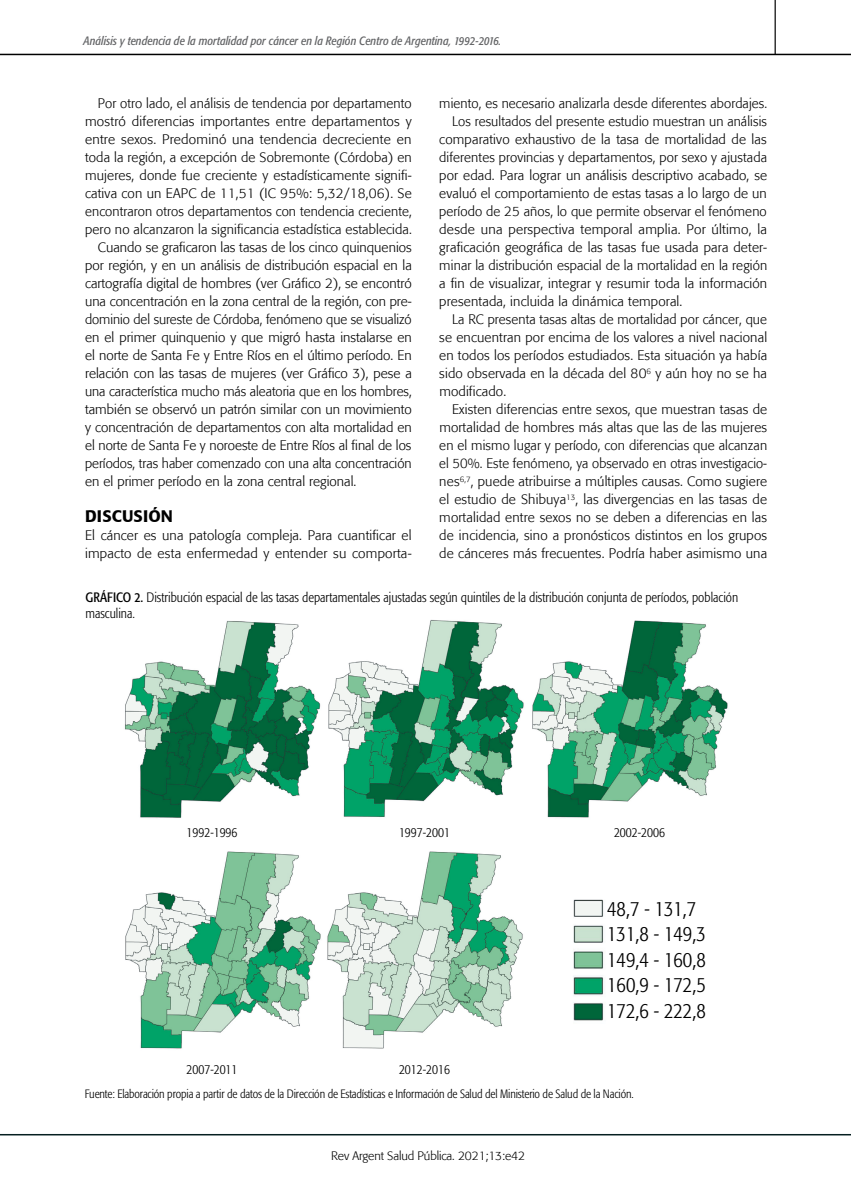
<style>
.page{position:relative;width:851px;height:1191px;background:#fff}
.page>*{position:absolute;margin:0;border:0;box-sizing:border-box;transform-origin:0 0}
.t1{font:300 condensed 21.3px/25.7px "Formata";color:#000}
.t2{font:500 16.5px "Formata";letter-spacing:.01em;color:#000}
.t3{font:300 13.5px/18px "Formata";letter-spacing:.01em;color:#000}
.t4{font:300 condensed 13.5px/16.5px "Formata";color:#000}
.t5{font:300 13.5px "Formata";letter-spacing:.01em;color:#000;scale:.96 1}
.t6{font:300 condensed 12px "Formata";letter-spacing:-.01em;color:#000}
.t7{font:italic condensed 12px "Formata";color:#636466}
.t8{font:300 12px "Formata";letter-spacing:-.01em;color:#000}
.s1{font-weight:400}
</style>
<div class="page">
<hr style="left:0;top:54px;width:850px;height:1px;background:#000">
<hr style="left:0;top:1134px;width:850px;height:1px;background:#061f20">
<hr style="left:774px;top:0;width:1px;height:54px;background:#000">
<img style="left:125px;top:620px;width:603px;height:429px">
<div style="left:607px;top:896px;width:107px;height:133px;background:#fff"></div>
<p class="t7" style="left:83px;top:34px;width:419px">Análisis y tendencia de la mortalidad por cáncer en la Región Centro de Argentina, 1992-2016.</p>
<p class="t3" style="left:98px;top:94px;width:315px">Por otro lado, el análisis de tendencia por departamento</p>
<p class="t3" style="left:85px;top:112px;width:328px">mostró diferencias importantes entre departamentos y</p>
<p class="t3" style="left:85px;top:130px;width:328px">entre sexos. Predominó una tendencia decreciente en</p>
<p class="t3" style="left:85px;top:148px;width:328px">toda la región, a excepción de Sobremonte (Córdoba) en</p>
<p class="t3" style="left:85px;top:166px;width:328px">mujeres, donde fue creciente y estadísticamente signifi-</p>
<p class="t3" style="left:85px;top:184px;width:328px">cativa con un EAPC de 11,51 (IC 95%: 5,32/18,06). Se</p>
<p class="t3" style="left:85px;top:202px;width:328px">encontraron otros departamentos con tendencia creciente,</p>
<p class="t3" style="left:85px;top:220px;width:328px">pero no alcanzaron la significancia estadística establecida.</p>
<p class="t3" style="left:98px;top:238px;width:315px">Cuando se graficaron las tasas de los cinco quinquenios</p>
<p class="t3" style="left:85px;top:256px;width:328px">por región, y en un análisis de distribución espacial en la</p>
<p class="t3" style="left:85px;top:274px;width:328px">cartografía digital de hombres (ver Gráfico 2), se encontró</p>
<p class="t3" style="left:85px;top:292px;width:328px">una concentración en la zona central de la región, con pre-</p>
<p class="t3" style="left:85px;top:310px;width:328px">dominio del sureste de Córdoba, fenómeno que se visualizó</p>
<p class="t3" style="left:85px;top:328px;width:328px">en el primer quinquenio y que migró hasta instalarse en</p>
<p class="t3" style="left:85px;top:346px;width:328px">el norte de Santa Fe y Entre Ríos en el último período. En</p>
<p class="t3" style="left:85px;top:364px;width:328px">relación con las tasas de mujeres (ver Gráfico 3), pese a</p>
<p class="t3" style="left:85px;top:382px;width:328px">una característica mucho más aleatoria que en los hombres,</p>
<p class="t3" style="left:85px;top:400px;width:328px">también se observó un patrón similar con un movimiento</p>
<p class="t3" style="left:85px;top:418px;width:328px">y concentración de departamentos con alta mortalidad en</p>
<p class="t3" style="left:85px;top:436px;width:328px">el norte de Santa Fe y noroeste de Entre Ríos al final de los</p>
<p class="t3" style="left:85px;top:454px;width:328px">períodos, tras haber comenzado con una alta concentración</p>
<p class="t3" style="left:85px;top:472px;width:273px">en el primer período en la zona central regional.</p>
<p class="t2" style="left:85px;top:506px;width:89px">DISCUSIÓN</p>
<p class="t3" style="left:85px;top:526px;width:328px">El cáncer es una patología compleja. Para cuantificar el impacto de esta enfermedad y entender su comporta-</p>
<p class="t3" style="left:439px;top:94px;width:329px">miento, es necesario analizarla desde diferentes abordajes.</p>
<p class="t3" style="left:452px;top:112px;width:316px">Los resultados del presente estudio muestran un análisis</p>
<p class="t3" style="left:439px;top:130px;width:329px">comparativo exhaustivo de la tasa de mortalidad de las</p>
<p class="t3" style="left:439px;top:148px;width:329px">diferentes provincias y departamentos, por sexo y ajustada</p>
<p class="t3" style="left:439px;top:166px;width:329px">por edad. Para lograr un análisis descriptivo acabado, se</p>
<p class="t3" style="left:439px;top:184px;width:329px">evaluó el comportamiento de estas tasas a lo largo de un</p>
<p class="t3" style="left:439px;top:202px;width:329px">período de 25 años, lo que permite observar el fenómeno</p>
<p class="t3" style="left:439px;top:220px;width:329px">desde una perspectiva temporal amplia. Por último, la</p>
<p class="t3" style="left:439px;top:238px;width:329px">graficación geográfica de las tasas fue usada para deter-</p>
<p class="t3" style="left:439px;top:256px;width:329px">minar la distribución espacial de la mortalidad en la región</p>
<p class="t3" style="left:439px;top:274px;width:329px">a fin de visualizar, integrar y resumir toda la información</p>
<p class="t3" style="left:439px;top:292px;width:244px">presentada, incluida la dinámica temporal.</p>
<p class="t3" style="left:452px;top:310px;width:316px">La RC presenta tasas altas de mortalidad por cáncer, que</p>
<p class="t3" style="left:439px;top:328px;width:329px">se encuentran por encima de los valores a nivel nacional</p>
<p class="t3" style="left:439px;top:346px;width:329px">en todos los períodos estudiados. Esta situación ya había</p>
<p class="t3" style="left:439px;top:364px;width:329px">sido observada en la década del 80<sup>6</sup> y aún hoy no se ha</p>
<p class="t3" style="left:439px;top:382px;width:68px">modificado.</p>
<p class="t3" style="left:452px;top:400px;width:316px">Existen diferencias entre sexos, que muestran tasas de</p>
<p class="t3" style="left:439px;top:418px;width:329px">mortalidad de hombres más altas que las de las mujeres</p>
<p class="t3" style="left:439px;top:436px;width:329px">en el mismo lugar y período, con diferencias que alcanzan</p>
<p class="t5" style="left:439px;top:455px;width:343px">el 50%. Este fenómeno, ya observado en otras investigacio-</p>
<p class="t3" style="left:439px;top:472px;width:329px">nes<sup>6,7</sup>, puede atribuirse a múltiples causas. Como sugiere</p>
<p class="t3" style="left:439px;top:490px;width:329px">el estudio de Shibuya<sup>13</sup>, las divergencias en las tasas de</p>
<p class="t3" style="left:439px;top:508px;width:329px">mortalidad entre sexos no se deben a diferencias en las</p>
<p class="t3" style="left:439px;top:526px;width:329px">de incidencia, sino a pronósticos distintos en los grupos</p>
<p class="t3" style="left:439px;top:544px;width:329px">de cánceres más frecuentes. Podría haber asimismo una</p>
<p class="t4" style="left:85px;top:589px;width:654px"><span class="s1">GRÁFICO 2.</span> Distribución espacial de las tasas departamentales ajustadas según quintiles de la distribución conjunta de períodos, población masculina.</p>
<p class="t4" style="left:186px;top:824px;width:52px">1992-1996</p>
<p class="t4" style="left:399px;top:824px;width:52px">1997-2001</p>
<p class="t4" style="left:614px;top:824px;width:52px">2002-2006</p>
<p class="t4" style="left:186px;top:1061px;width:52px">2007-2011</p>
<p class="t4" style="left:399px;top:1061px;width:52px">2012-2016</p>
<h1 class="t1" style="left:607px;top:895px;width:100px">48,7 - 131,7<br>131,8 - 149,3<br>149,4 - 160,8<br>160,9 - 172,5<br>172,6 - 222,8</h1>
<p class="t6" style="left:85px;top:1087px;width:550px">Fuente: Elaboración propia a partir de datos de la Dirección de Estadísticas e Información de Salud del Ministerio de Salud de la Nación.</p>
<p class="t8" style="left:331px;top:1149px;width:195px">Rev Argent Salud Pública. 2021;13:e42</p>
</div>
